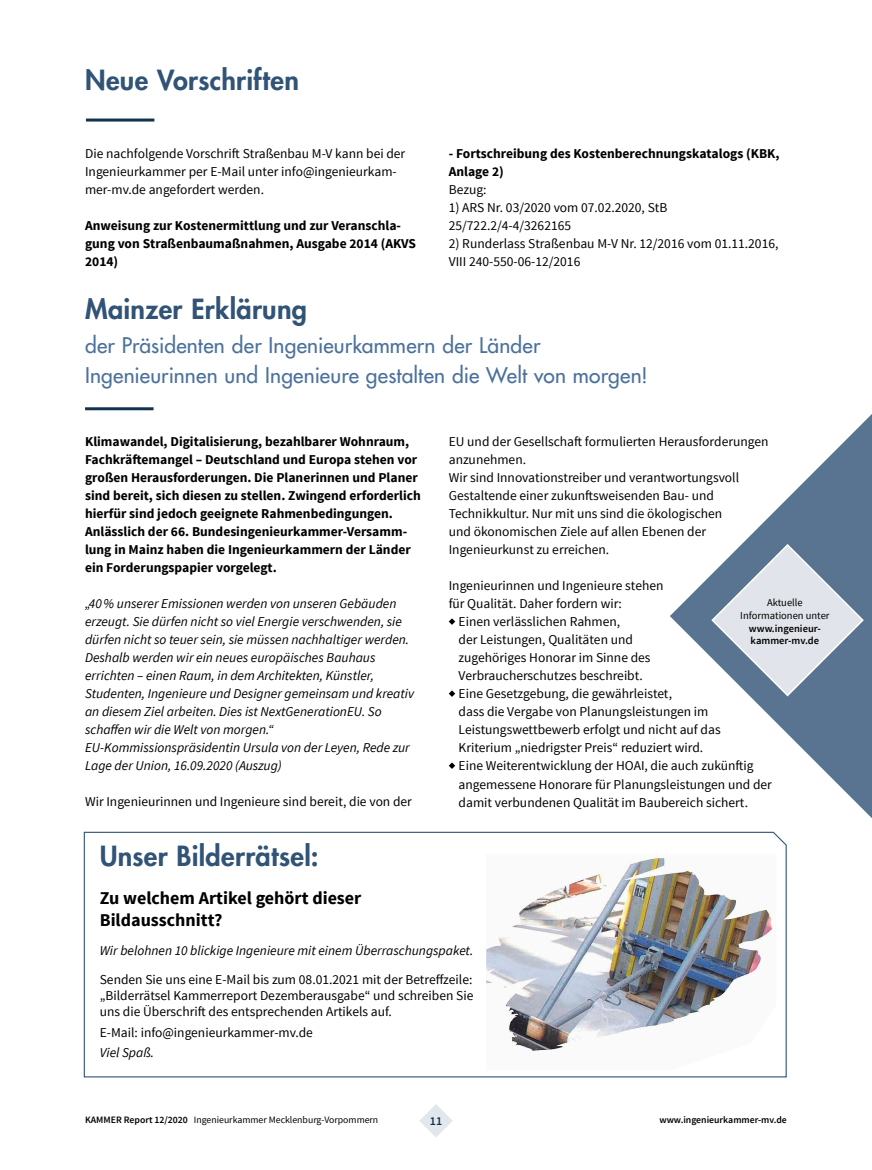
<style>
.page{position:relative;width:872px;height:1170px;background:#fff}
.page>*{position:absolute;margin:0;border:0;box-sizing:border-box;transform-origin:0 0}
.t1{font:800 27px "Futura Std";letter-spacing:.01em;color:#305376}
.t2{font:500 21px/30px "Futura Std";letter-spacing:.01em;color:#4c719d}
.t3{font:700 18px/21.6px "Source Sans Pro";color:#000}
.t4{font:13.5px/18px "Source Sans Pro";color:#000}
.t5{font:italic 13.5px/18px "Source Sans Pro";color:#000}
.t6{font:700 13.5px/18px "Source Sans Pro";color:#000}
.t7{font:600 12px "Source Sans Pro";color:#113351}
.t8{font:10.5px/12.6px "Source Sans Pro";color:#000;text-align:center}
.t9{font:600 10.5px/12.6px "Source Sans Pro";color:#000}
.t10{font:9.75px "Source Sans Pro";color:#000}
.t11{font:600 9.75px "Source Sans Pro";color:#000}
.s1{font-weight:600}
</style>
<div class="page">
<svg style="left:419px;top:1104px;width:34px;height:33px"></svg>
<hr style="left:86px;top:118px;width:68px;height:3px;background:#113351">
<svg style="left:83px;top:831px;width:704px;height:246px"></svg>
<img style="left:486px;top:853px;width:290px;height:217px">
<hr style="left:85px;top:407px;width:68px;height:3px;background:#113351">
<svg style="left:670px;top:414px;width:202px;height:404px"></svg>
<svg style="left:710px;top:543px;width:155px;height:154px;background:#a6b4c4"></svg>
<svg style="left:449px;top:618px;width:7px;height:7px"></svg>
<svg style="left:449px;top:690px;width:7px;height:7px"></svg>
<svg style="left:449px;top:762px;width:7px;height:7px"></svg>
<h1 class="t1" style="left:85px;top:63px;width:215px">Neue Vorschriften</h1>
<p class="t4" style="left:85px;top:145px;width:322px">Die nachfolgende Vorschrift Straßenbau M-V kann bei der<br>Ingenieurkammer per E-Mail unter info@ingenieurkam&shy;mer-mv.de angefordert werden.</p>
<p class="t6" style="left:85px;top:217px;width:332px">Anweisung zur Kostenermittlung und zur Veranschla&shy;gung von Straßenbaumaßnahmen, Ausgabe 2014 (AKVS<br>2014)</p>
<p class="t6" style="left:449px;top:145px;width:332px">- Fortschreibung des Kostenberechnungskatalogs (KBK,<br>Anlage 2)</p>
<p class="t4" style="left:449px;top:181px;width:39px">Bezug:</p>
<p class="t4" style="left:449px;top:199px;width:220px">1) ARS Nr. 03/2020 vom 07.02.2020, StB<br>25/722.2/4-4/3262165</p>
<p class="t4" style="left:449px;top:235px;width:331px">2) Runderlass Straßenbau M-V Nr. 12/2016 vom 01.11.2016,<br>VIII 240-550-06-12/2016</p>
<h1 class="t1" style="left:85px;top:291px;width:223px">Mainzer Erklärung</h1>
<h2 class="t2" style="left:85px;top:330px;width:564px">der Präsidenten der Ingenieurkammern der Länder<br>Ingenieurinnen und Ingenieure gestalten die Welt von morgen!</h2>
<p class="t6" style="left:85px;top:433px;width:337px">Klimawandel, Digitalisierung, bezahlbarer Wohnraum, Fachkräftemangel – Deutschland und Europa stehen vor großen Herausforderungen. Die Planerinnen und Planer sind bereit, sich diesen zu stellen. Zwingend erforderlich hierfür sind jedoch geeignete Rahmenbedingungen.<br>Anlässlich der 66. Bundesingenieurkammer-Versamm&shy;lung in Mainz haben die Ingenieurkammern der Länder ein Forderungspapier vorgelegt.</p>
<p class="t5" style="left:85px;top:595px;width:331px">„40% unserer Emissionen werden von unseren Gebäuden erzeugt. Sie dürfen nicht so viel Energie verschwenden, sie dürfen nicht so teuer sein, sie müssen nachhaltiger werden.<br>Deshalb werden wir ein neues europäisches Bauhaus errichten – einen Raum, in dem Architekten, Künstler, Studenten, Ingenieure und Designer gemeinsam und kreativ an diesem Ziel arbeiten. Dies ist NextGenerationEU. So schaffen wir die Welt von morgen.“ EU-Kommissionspräsidentin Ursula von der Leyen, Rede zur Lage der Union, 16.09.2020 (Auszug)</p>
<p class="t4" style="left:85px;top:793px;width:328px">Wir Ingenieurinnen und Ingenieure sind bereit, die von der</p>
<p class="t4" style="left:449px;top:433px;width:321px">EU und der Gesellschaft formulierten Herausforderungen anzunehmen.<br>Wir sind Innovationstreiber und verantwortungsvoll Gestaltende einer zukunftsweisenden Bau- und Technikkultur. Nur mit uns sind die ökologischen<br>und ökonomischen Ziele auf allen Ebenen der Ingenieurkunst zu erreichen.</p>
<p class="t4" style="left:449px;top:577px;width:216px">Ingenieurinnen und Ingenieure stehen</p>
<p class="t4" style="left:449px;top:595px;width:174px">für Qualität. Daher fordern wir:</p>
<p class="t4" style="left:458px;top:613px;width:163px">Einen verlässlichen Rahmen,</p>
<p class="t4" style="left:458px;top:631px;width:176px">der Leistungen, Qualitäten und</p>
<p class="t4" style="left:458px;top:649px;width:193px">zugehöriges Honorar im Sinne des</p>
<p class="t4" style="left:458px;top:667px;width:186px">Verbraucherschutzes beschreibt.</p>
<p class="t4" style="left:458px;top:685px;width:215px">Eine Gesetzgebung, die gewährleistet,</p>
<p class="t4" style="left:458px;top:703px;width:251px">dass die Vergabe von Planungsleistungen im</p>
<p class="t4" style="left:458px;top:721px;width:263px">Leistungswettbewerb erfolgt und nicht auf das</p>
<p class="t4" style="left:458px;top:739px;width:246px">Kriterium „niedrigster Preis“ reduziert wird.</p>
<p class="t4" style="left:458px;top:757px;width:296px">Eine Weiterentwicklung der HOAI, die auch zukünftig</p>
<p class="t4" style="left:458px;top:775px;width:315px">angemessene Honorare für Planungsleistungen und der</p>
<p class="t4" style="left:458px;top:793px;width:291px">damit verbundenen Qualität im Baubereich sichert.</p>
<p class="t8" style="left:740px;top:596px;width:91px">Aktuelle<br>Informationen unter</p>
<p class="t9" style="left:749px;top:622px;width:73px">www.ingenieur&shy;kammer-mv.de</p>
<h1 class="t1" style="left:100px;top:838px;width:220px">Unser Bilderrätsel:</h1>
<h3 class="t3" style="left:100px;top:888px;width:263px">Zu welchem Artikel gehört dieser<br>Bildausschnitt?</h3>
<p class="t5" style="left:100px;top:941px;width:375px">Wir belohnen 10 blickige Ingenieure mit einem Überraschungspaket.</p>
<p class="t4" style="left:100px;top:971px;width:375px;line-height:16.2px;text-align:justify">Senden Sie uns eine E-Mail bis zum 08.01.2021 mit der Betreffzeile: „Bilderrätsel Kammerreport Dezemberausgabe“ und schreiben Sie uns die Überschrift des entsprechenden Artikels auf.</p>
<p class="t4" style="left:100px;top:1023px;width:215px">E-Mail: info@ingenieurkammer-mv.de</p>
<p class="t5" style="left:100px;top:1043px;width:56px">Viel Spaß.</p>
<p class="t10" style="left:85px;top:1113px;width:295px"><span class="s1">KAMMER Report 12/2020</span> Ingenieurkammer Mecklenburg-Vorpommern</p>
<p class="t7" style="left:430px;top:1112px;width:14px">11</p>
<p class="t11" style="left:659px;top:1113px;width:129px">www.ingenieurkammer-mv.de</p>
</div>
